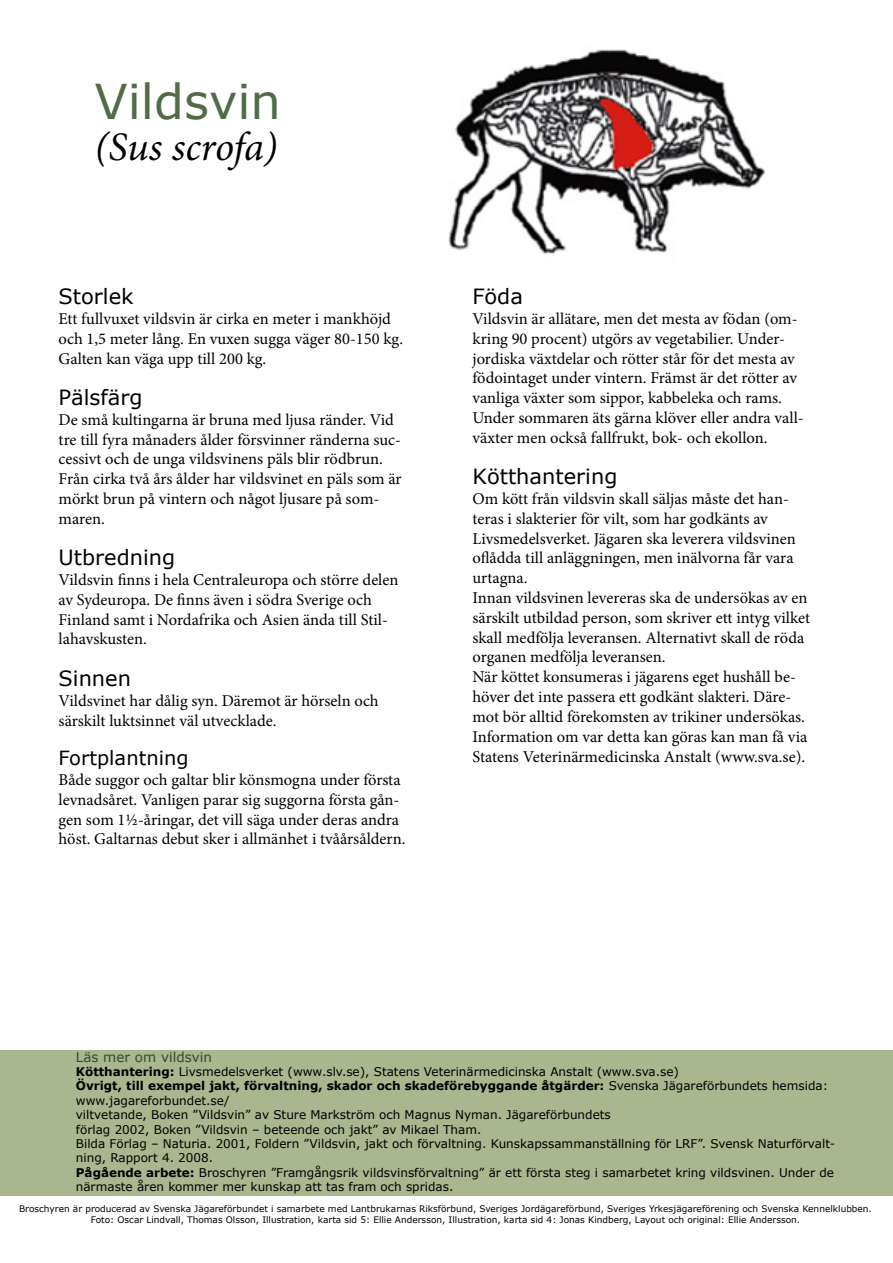
<style>
.page{position:relative;width:893px;height:1263px;background:#fff}
.page>*{position:absolute;margin:0;border:0;box-sizing:border-box;transform-origin:0 0}
.t1{font:48px "Verdana";color:#516b47}
.t2{font:italic 40.5px "Minion Pro";letter-spacing:-.01em;color:#000}
.t3{font:21px "Verdana";color:#000}
.t4{font:19.5px "Verdana";color:#000}
.t5{font:16.5px/19.8px "Minion Pro";color:#000}
.t6{font:13.5px "Verdana";color:#374831}
.t7{font:12px/14.4px "Verdana";color:#000}
.t8{font:9px/10.8px "Verdana";color:#000;text-align:center}
.s1{font-weight:700}
</style>
<div class="page">
<img style="left:448px;top:49px;width:318px;height:205px">
<div style="left:0;top:1050px;width:893px;height:146px;background:#aab68e"></div>
<h1 class="t1" style="left:95px;top:68px;width:187px">Vildsvin</h1>
<h2 class="t2" style="left:95px;top:119px;width:184px">(Sus scrofa)</h2>
<p class="t3" style="left:59px;top:282px;width:77px">Storlek</p>
<p class="t5" style="left:59px;top:309px;width:346px">Ett fullvuxet vildsvin är cirka en meter i mankhöjd och 1,5 meter lång. En vuxen sugga väger 80-150 kg.<br>Galten kan väga upp till 200 kg.</p>
<p class="t3" style="left:59px;top:383px;width:86px">Pälsfärg</p>
<p class="t5" style="left:59px;top:410px;width:345px">De små kultingarna är bruna med ljusa ränder. Vid tre till fyra månaders ålder försvinner ränderna suc&shy;cessivt och de unga vildsvinens päls blir rödbrun.<br>Från cirka två års ålder har vildsvinet en päls som är mörkt brun på vintern och något ljusare på som&shy;maren.</p>
<p class="t3" style="left:59px;top:543px;width:118px">Utbredning</p>
<p class="t5" style="left:59px;top:570px;width:341px">Vildsvin finns i hela Centraleuropa och större delen av Sydeuropa. De finns även i södra Sverige och Finland samt i Nordafrika och Asien ända till Stil&shy;lahavskusten.</p>
<p class="t3" style="left:59px;top:664px;width:74px">Sinnen</p>
<p class="t5" style="left:59px;top:691px;width:322px">Vildsvinet har dålig syn. Däremot är hörseln och särskilt luktsinnet väl utvecklade.</p>
<p class="t4" style="left:59px;top:745px;width:131px">Fortplantning</p>
<p class="t5" style="left:59px;top:770px;width:349px">Både suggor och galtar blir könsmogna under första levnadsåret. Vanligen parar sig suggorna första gån&shy;gen som 1½-åringar, det vill säga under deras andra höst. Galtarnas debut sker i allmänhet i tvåårsåldern.</p>
<p class="t3" style="left:472px;top:282px;width:52px">Föda</p>
<p class="t5" style="left:472px;top:309px;width:333px">Vildsvin är allätare, men det mesta av födan (om&shy;kring 90 procent) utgörs av vegetabilier. Under&shy;jordiska växtdelar och rötter står för det mesta av födointaget under vintern. Främst är det rötter av vanliga växter som sippor, kabbeleka och rams.<br>Under sommaren äts gärna klöver eller andra vall&shy;växter men också fallfrukt, bok- och ekollon.</p>
<p class="t3" style="left:472px;top:462px;width:146px">Kötthantering</p>
<p class="t5" style="left:472px;top:489px;width:339px">Om kött från vildsvin skall säljas måste det han&shy;teras i slakterier för vilt, som har godkänts av Livsmedelsverket. Jägaren ska leverera vildsvinen oflådda till anläggningen, men inälvorna får vara urtagna.<br>Innan vildsvinen levereras ska de undersökas av en särskilt utbildad person, som skriver ett intyg vilket skall medfölja leveransen. Alternativt skall de röda organen medfölja leveransen.<br>När köttet konsumeras i jägarens eget hushåll be&shy;höver det inte passera ett godkänt slakteri. Däre&shy;mot bör alltid förekomsten av trikiner undersökas.<br>Information om var detta kan göras kan man få via Statens Veterinärmedicinska Anstalt (www.sva.se).</p>
<p class="t6" style="left:76px;top:1047px;width:138px">Läs mer om vildsvin</p>
<p class="t7" style="left:76px;top:1064px;width:761px"><span class="s1">Kötthantering:</span> Livsmedelsverket (www.slv.se), Statens Veterinärmedicinska Anstalt (www.sva.se)<br><span class="s1">Övrigt, till exempel jakt, förvaltning, skador och skadeförebyggande åtgärder:</span> Svenska Jägareförbundets hemsida: www.jagareforbundet.se/<br>viltvetande, Boken ”Vildsvin” av Sture Markström och Magnus Nyman. Jägareförbundets<br>förlag 2002, Boken ”Vildsvin – beteende och jakt” av Mikael Tham.<br>Bilda Förlag – Naturia. 2001, Foldern ”Vildsvin, jakt och förvaltning. Kunskapssammanställning för LRF”. Svensk Naturförvalt&shy;ning, Rapport 4. 2008.<br><span class="s1">Pågående arbete:</span> Broschyren ”Framgångsrik vildsvinsförvaltning” är ett första steg i samarbetet kring vildsvinen. Under de närmaste åren kommer mer kunskap att tas fram och spridas.</p>
<p class="t8" style="left:19px;top:1204px;width:854px">Broschyren är producerad av Svenska Jägareförbundet i samarbete med Lantbrukarnas Riksförbund, Sveriges Jordägareförbund, Sveriges Yrkesjägareförening och Svenska Kennelklubben.<br>Foto: Oscar Lindvall, Thomas Olsson, Illustration, karta sid 5: Ellie Andersson, Illustration, karta sid 4: Jonas Kindberg, Layout och original: Ellie Andersson.</p>
</div>
